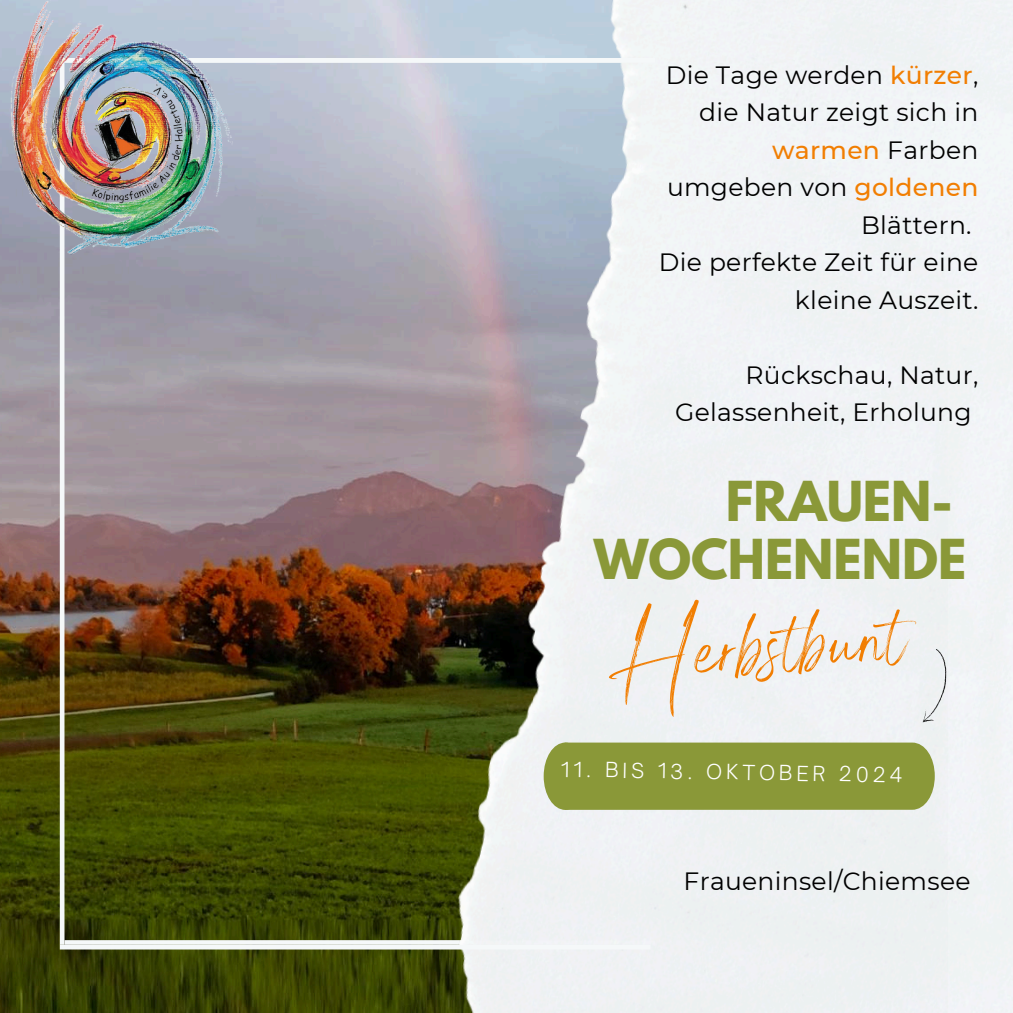
<style>
.page{position:relative;width:1013px;height:1013px;background:#fff}
.page>*{position:absolute;margin:0;border:0;box-sizing:border-box;transform-origin:0 0}
.t1{font:100px "Angella White";color:#f17e02}
.t2{font:700 48.75px/58.1px "League Spartan";color:#8a9838;text-align:right}
.t3{font:25px/37.5px "Montserrat";letter-spacing:.01em;color:#000;text-align:right}
.t4{font:300 20px "Open Sauce One";color:#fff}
.s1{font-weight:500;color:#f17e02}
</style>
<div class="page">
<img style="left:0;top:0;width:346px;height:1012px">
<svg style="left:64px;top:940px;width:282px;height:4px"></svg>
<img style="left:346px;top:0;width:666px;height:1012px">
<hr style="left:60px;top:63px;width:4px;height:881px;background:#f5f8f9">
<svg style="left:922px;top:648px;width:25px;height:75px"></svg>
<div style="left:543px;top:742px;width:391px;height:67px;background:#8a9838"></div>
<div style="left:60px;top:944px;width:590px;height:5px;background:#f5f8f9"></div>
<div style="left:64px;top:58px;width:591px;height:5px;background:#f5f8f9"></div>
<img style="left:0;top:0;width:245px;height:267px">
<h3 class="t3" style="left:659px;top:56px;width:321px">Die Tage werden <span class="s1">kürzer</span>, die Natur zeigt sich in <span class="s1">warmen</span> Farben umgeben von <span class="s1">goldenen<br></span>Blättern.<br>Die perfekte Zeit für eine kleine Auszeit.</h3>
<h3 class="t3" style="left:675px;top:356px;width:305px">Rückschau, Natur,<br>Gelassenheit, Erholung</h3>
<h2 class="t2" style="left:593px;top:478px;width:374px">FRAUEN-<br>WOCHENENDE</h2>
<p class="t1" style="left:598px;top:595px;width:305px;rotate:-4deg">Herbstbunt</p>
<h1 class="t4" style="left:561px;top:756px;width:343px;rotate:1deg">11. BIS 13. OKTOBER 2024</h1>
<p class="t3" style="left:683px;top:862px;width:288px">Fraueninsel/Chiemsee</p>
</div>
